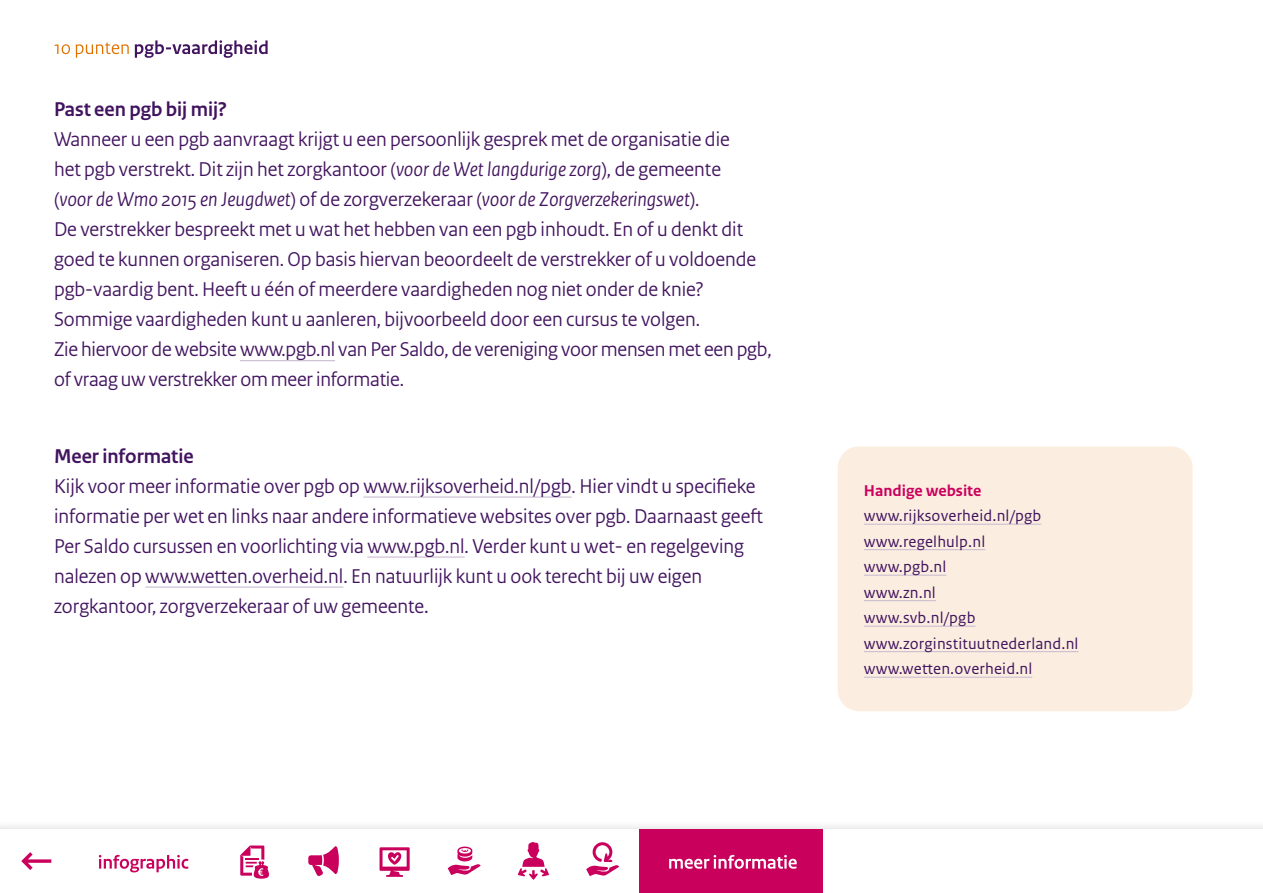
<style>
.page{position:relative;width:1263px;height:893px;background:#fff}
.page>*{position:absolute;margin:0;border:0;box-sizing:border-box;transform-origin:0 0}
.P_intro-_en_outrotek{font:21px/30px "Rijksoverheid Sans Heading";color:#42145f}
.P_intro-_en_outrotek-2{font:700 21px "Rijksoverheid Sans Heading";color:#42145f}
.P_links{font:16.5px "Rijksoverheid Sans Text";letter-spacing:.01em;color:#42145f}
.P_links-2{font:700 16.5px "Rijksoverheid Sans Text";color:#ca005d}
.s1{font-style:italic}
.s2{font-size:22.5px}
</style>
<div class="page">
<svg style="left:135px;top:40px;width:133px;height:18px"></svg>
<svg style="left:55px;top:43px;width:74px;height:15px"></svg>
<div style="left:0;top:819px;width:1263px;height:74px;background:#f8f8f8"></div>
<div style="left:0;top:829px;width:1263px;height:64px;background:#fff"></div>
<svg style="left:379px;top:847px;width:31px;height:30px"></svg>
<svg style="left:448px;top:846px;width:33px;height:29px"></svg>
<svg style="left:586px;top:842px;width:33px;height:34px"></svg>
<svg style="left:518px;top:842px;width:31px;height:38px"></svg>
<svg style="left:21px;top:852px;width:30px;height:18px"></svg>
<svg style="left:240px;top:845px;width:29px;height:34px"></svg>
<svg style="left:308px;top:846px;width:31px;height:30px"></svg>
<svg style="left:99px;top:855px;width:89px;height:17px"></svg>
<div style="left:838px;top:446px;width:354px;height:265px;background:#fbeee0;border-radius:21px"></div>
<div style="left:639px;top:829px;width:184px;height:64px;background:#ca005d"></div>
<svg style="left:669px;top:855px;width:128px;height:14px"></svg>
<hr style="left:240px;top:360px;width:95px;height:1px;background:#c6b8cf">
<hr style="left:363px;top:497px;width:209px;height:1px;background:#c6b8cf">
<hr style="left:367px;top:557px;width:98px;height:1px;background:#c6b8cf">
<hr style="left:145px;top:587px;width:198px;height:1px;background:#c6b8cf">
<hr style="left:864px;top:524px;width:177px;height:1px;background:#c6b8cf">
<hr style="left:864px;top:549px;width:121px;height:1px;background:#c6b8cf">
<hr style="left:864px;top:575px;width:82px;height:1px;background:#c6b8cf">
<hr style="left:864px;top:600px;width:72px;height:1px;background:#c6b8cf">
<hr style="left:864px;top:626px;width:111px;height:1px;background:#c6b8cf">
<hr style="left:864px;top:651px;width:214px;height:1px;background:#c6b8cf">
<hr style="left:864px;top:677px;width:168px;height:1px;background:#c6b8cf">
<p class="P_intro-_en_outrotek-2" style="left:54px;top:98px;width:174px">Past een pgb bij mij?</p>
<p class="P_intro-_en_outrotek" style="left:54px;top:125px;width:719px">Wanneer u een pgb aanvraagt krijgt u een persoonlijk gesprek met de organisatie die<br>het pgb verstrekt. Dit zijn het zorgkantoor (<span class="s1">voor de Wet langdurige zorg</span>), de gemeente<br>(<span class="s1">voor de Wmo 2015 en Jeugdwet</span>) of de zorgverzekeraar (<span class="s1">voor de Zorgverzekeringswet</span>).<br>De verstrekker bespreekt met u wat het hebben van een pgb inhoudt. En of u denkt dit goed te kunnen organiseren. Op basis hiervan beoordeelt de verstrekker of u voldoende pgb-vaardig bent. Heeft u één of meerdere vaardigheden nog niet onder de knie?<br>Sommige vaardigheden kunt u aanleren, bijvoorbeeld door een cursus te volgen.<br>Zie hiervoor de website www.pgb.nl van Per Saldo, de vereniging voor mensen met een pgb, of vraag uw verstrekker om meer informatie.</p>
<p class="P_intro-_en_outrotek-2" style="left:54px;top:444px;width:141px">Meer informatie</p>
<p class="P_intro-_en_outrotek" style="left:54px;top:471px;width:710px">Kijk voor meer informatie over pgb op www.rijksoverheid.nl/pgb. Hier vindt u specifieke informatie per wet en links naar andere informatieve websites over pgb. Daarnaast geeft Per Saldo cursussen en voorlichting via www.pgb.nl. Verder kunt u wet- en regelgeving nalezen op www.wetten.overheid.nl. En natuurlijk kunt u ook terecht bij uw eigen zorgkantoor, zorgverzekeraar of uw gemeente<span class="s2">.</span></p>
<p class="P_links-2" style="left:864px;top:481px;width:119px">Handige website</p>
<p class="P_links" style="left:864px;top:506px;width:179px">www.rijksoverheid.nl/pgb</p>
<p class="P_links" style="left:864px;top:532px;width:123px">www.regelhulp.nl</p>
<p class="P_links" style="left:864px;top:557px;width:84px">www.pgb.nl</p>
<p class="P_links" style="left:864px;top:583px;width:73px">www.zn.nl</p>
<p class="P_links" style="left:864px;top:608px;width:113px">www.svb.nl/pgb</p>
<p class="P_links" style="left:864px;top:634px;width:216px">www.zorginstituutnederland.nl</p>
<p class="P_links" style="left:864px;top:659px;width:170px">www.wetten.overheid.nl</p>
</div>
